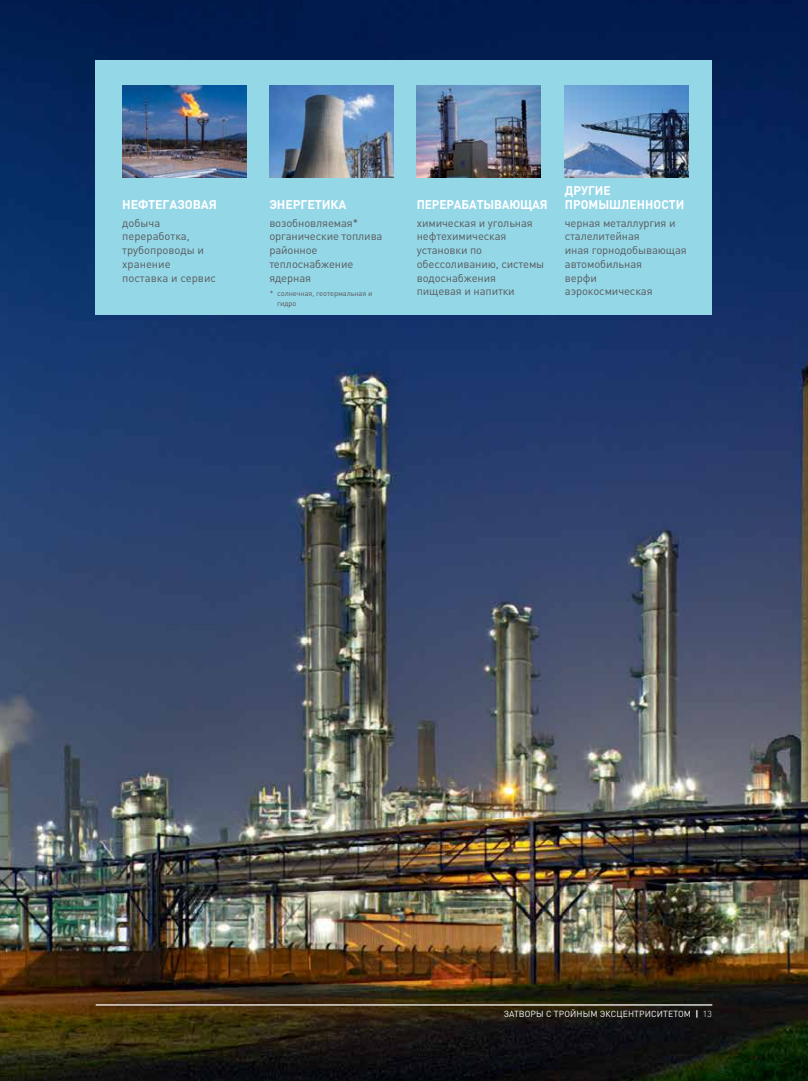
<style>
.page{position:relative;width:808px;height:1081px;background:#fff}
.page>*{position:absolute;margin:0;border:0;box-sizing:border-box;transform-origin:0 0}
.t1{font:700 12.5px/13.8px "DIN Pro";letter-spacing:-.01em;color:#fff}
.t2{font:700 12.5px "DIN Pro";letter-spacing:-.01em;color:#fff;scale:.96 1}
.t3{font:11.25px/13.8px "DIN Pro";letter-spacing:-.01em;color:#58595b}
.t4{font:8.75px "DIN Pro";letter-spacing:.01em;color:#fff}
.t5{font:7.5px/10px "DIN Pro";letter-spacing:-.01em;color:#58595b}
.s1{font-weight:700}
.s2{font-weight:300}
</style>
<div class="page">
<img style="left:0;top:0;width:808px;height:1081px">
<div style="left:96px;top:60px;width:616px;height:254px;background:#94d7e7"></div>
<img style="left:417px;top:85px;width:124px;height:92px">
<img style="left:269px;top:86px;width:124px;height:92px">
<img style="left:122px;top:85px;width:124px;height:92px">
<img style="left:565px;top:85px;width:124px;height:92px">
<hr style="left:96px;top:1004px;width:616px;height:1px;background:#fff">
<p class="t1" style="left:122px;top:196px;width:96px">НЕФТЕГАЗОВАЯ</p>
<p class="t1" style="left:269px;top:196px;width:79px">ЭНЕРГЕТИКА</p>
<p class="t3" style="left:122px;top:215px;width:95px">добыча переработка, трубопроводы и хранение поставка и сервис</p>
<p class="t3" style="left:269px;top:215px;width:115px">возобновляемая* органические топлива районное теплоснабжение ядерная</p>
<p class="t5" style="left:277px;top:287px;width:97px;text-indent:-8px">* солнечная, геотермальная и гидро</p>
<p class="t2" style="left:417px;top:194px;width:138px">ПЕРЕРАБАТЫВАЮЩАЯ</p>
<p class="t3" style="left:417px;top:215px;width:129px">химическая и угольная нефтехимическая установки по обессоливанию, системы водоснабжения<br>пищевая и напитки</p>
<p class="t1" style="left:565px;top:182px;width:121px">ДРУГИЕ<br>ПРОМЫШЛЕННОСТИ</p>
<p class="t3" style="left:565px;top:215px;width:123px">черная металлургия и сталелитейная<br>иная горнодобывающая автомобильная<br>верфи аэрокосмическая</p>
<p class="t4" style="left:504px;top:1007px;width:210px">ЗАТВОРЫ С ТРОЙНЫМ ЭКСЦЕНТРИСИТЕТОМ <span class="s1">|</span> <span class="s2">13</span></p>
</div>
